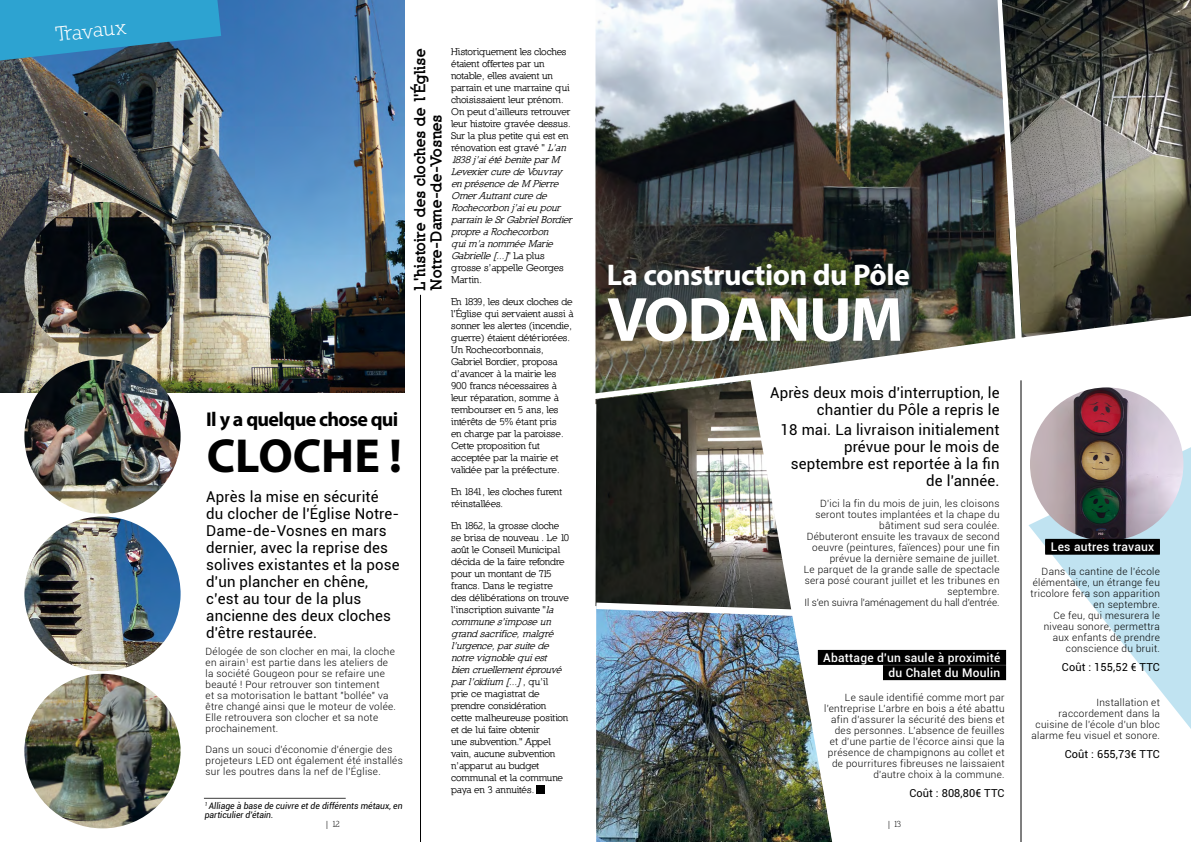
<style>
.page{position:relative;width:1191px;height:842px;background:#fff}
.page>*{position:absolute;margin:0;border:0;box-sizing:border-box;transform-origin:0 0}
.t1{font:700 63px "Myriad Pro";letter-spacing:-.035em;color:#fff}
.t2{font:700 48px "Myriad Pro";letter-spacing:-.005em;color:#000}
.t3{font:700 30px "Myriad Pro";letter-spacing:-.015em;color:#fff}
.t4{font:21px "Nilland";color:#fff}
.t5{font:700 20px "Myriad Pro";letter-spacing:-.035em;color:#000}
.t6{font:15px/17px "Roboto";letter-spacing:.01em;color:#000;text-align:right}
.t7{font:900 15px/16.5px "Nilland";letter-spacing:-.005em;color:#000}
.t8{font:500 12px/14.4px "Roboto";letter-spacing:.02em;color:#fff;text-align:right}
.t9{font:11px "Roboto";letter-spacing:.01em;color:#000}
.t10{font:700 10px/12px "Nilland";letter-spacing:-.02em;color:#000}
.t11{font:300 10px/11px "Roboto";letter-spacing:.03em;color:#000;text-align:right}
.t12{font:italic 9px/9px "Roboto";color:#000;scale:.95 1}
.t13{font:9px "Nilland";color:#000}
.s1{font-style:italic}
</style>
<div class="page">
<img style="left:596px;top:616px;width:153px;height:226px">
<img style="left:595px;top:0;width:402px;height:373px">
<img style="left:595px;top:400px;width:154px;height:206px">
<svg style="left:749px;top:314px;width:430px;height:528px"></svg>
<svg style="left:596px;top:602px;width:210px;height:14px"></svg>
<svg style="left:595px;top:373px;width:166px;height:27px"></svg>
<svg style="left:1028px;top:439px;width:163px;height:332px"></svg>
<hr style="left:1020px;top:380px;width:1px;height:462px;background:#000">
<img style="left:1030px;top:387px;width:153px;height:154px;border-radius:77px">
<div style="left:1045px;top:539px;width:114px;height:15px;background:#000"></div>
<div style="left:1045px;top:540px;width:114px;height:15px;background:#000"></div>
<svg style="left:997px;top:0;width:25px;height:357px"></svg>
<div style="left:818px;top:650px;width:188px;height:15px;background:#000"></div>
<div style="left:883px;top:665px;width:123px;height:15px;background:#000"></div>
<img style="left:1002px;top:0;width:189px;height:337px">
<img style="left:0;top:0;width:404px;height:393px">
<svg style="left:0;top:0;width:221px;height:61px"></svg>
<img style="left:24px;top:674px;width:157px;height:154px">
<img style="left:24px;top:516px;width:157px;height:156px">
<img style="left:24px;top:202px;width:157px;height:155px">
<img style="left:24px;top:359px;width:157px;height:155px">
<hr style="left:420px;top:295px;width:1px;height:547px;background:#000">
<div style="left:536px;top:785px;width:8px;height:9px;background:#000"></div>
<hr style="left:204px;top:798px;width:142px;height:1px;background:#000">
<h3 class="t4" style="left:54px;top:22px;width:72px;rotate:-6deg">Travaux</h3>
<h3 class="t5" style="left:206px;top:406px;width:194px">Il y a quelque chose qui</h3>
<h2 class="t2" style="left:207px;top:425px;width:197px">CLOCHE !</h2>
<h3 class="t6" style="left:206px;top:487px;width:195px;text-align:left">Après la mise en sécurité<br>du clocher de l'Église Notre-<br>Dame-de-Vosnes en mars dernier, avec la reprise des solives existantes et la pose d'un plancher en chêne, c’est au tour de la plus ancienne des deux cloches d'être restaurée.</h3>
<p class="t11" style="left:206px;top:645px;width:192px;text-align:left">Délogée de son clocher en mai, la cloche en airain<sup>1</sup> est partie dans les ateliers de la société Gougeon pour se refaire une beauté ! Pour retrouver son tintement<br>et sa motorisation le battant "bollée" va être changé ainsi que le moteur de volée.<br>Elle retrouvera son clocher et sa note prochainement.</p>
<p class="t11" style="left:206px;top:743px;width:199px;text-align:left">Dans un souci d'économie d'énergie des projeteurs LED ont également été installés sur les poutres dans la nef de l'Église.</p>
<p class="t12" style="left:205px;top:801px;width:210px"><sup>1</sup> Alliage à base de cuivre et de différents métaux, en particulier d'étain.</p>
<p class="t13" style="left:325px;top:818px;width:16px">| 12</p>
<h3 class="t7" style="left:411px;top:290px;width:243px;rotate:-90deg">L'histoire des cloches de l'Église<br>Notre-Dame-de-Vosnes</h3>
<p class="t10" style="left:451px;top:45px;width:126px">Historiquement les cloches étaient offertes par un notable, elles avaient un parrain et une marraine qui choisissaient leur prénom.<br>On peut d'ailleurs retrouver leur histoire gravée dessus.<br>Sur la plus petite qui est en rénovation est gravé " <span class="s1">L’an<br>1838j ’aiétébenitep arM<br>LevexiercuredeVouvray enprésencedeM Pierre<br>OmerAutrantcurede<br>Rochecorbonj ’aieup our<br>p arrainleSrGabrielBordier propreaRochecorbon quim’anomméeMarie<br>Gabrielle[...]</span>" L a p l u s grosse s’appelle Georges<br>Martin.</p>
<p class="t10" style="left:451px;top:295px;width:124px">En 1839, les deux cloches de l'Église qui servaient aussi à sonner les alertes (incendie, guerre) étaient détériorées.<br>Un Rochecorbonnais,<br>Gabriel Bordier, proposa d’avancer à la mairie les<br>900 francs nécessaires à leur réparation, somme à rembourser en 5 ans, les intérêts de 5% étant pris<br>en charge par la paroisse.<br>Cette proposition fut acceptée par la mairie et validée par la préfecture.</p>
<p class="t10" style="left:451px;top:485px;width:112px">En 1841, les cloches furent réinstallées.</p>
<p class="t10" style="left:451px;top:519px;width:120px">En 1862, la grosse cloche se brisa de nouveau . Le 10 août le Conseil Municipal décida de la faire refondre pour un montant de 715 francs. Dans le registre des délibérations on trouve l'inscription suivante "<span class="s1">la communes’imp oseun grand sacrifice,malgré l’urgence,p arsuitede notrevignoblequiest biencruellementéprouvé parl’oïdium [...]</span>, q u ’ i l<br>prie ce magistrat de prendre considération cette malheureuse position et de lui faire obtenir<br>une subvention." Appel vain, aucune subvention n’apparut au budget communal et la commune paya en 3 annuités.</p>
<h3 class="t3" style="left:607px;top:255px;width:305px">La construction du Pôle</h3>
<h1 class="t1" style="left:607px;top:278px;width:298px">VODANUM</h1>
<h3 class="t6" style="left:770px;top:383px;width:231px">Après deux mois d'interruption, le chantier du Pôle a repris le</h3>
<h3 class="t6" style="left:780px;top:420px;width:220px">18 mai. La livraison initialement prévue pour le mois de septembre est reportée à la fin de l'année.</h3>
<p class="t11" style="left:803px;top:497px;width:197px">D'ici la fin du mois de juin, les cloisons seront toutes implantées et la chape du bâtiment sud sera coulée.<br>Débuteront ensuite les travaux de second oeuvre (peintures, faïences) pour une fin prévue la dernière semaine de juillet.<br>Le parquet de la grande salle de spectacle sera posé courant juillet et les tribunes en septembre.<br>Il s'en suivra l'aménagement du hall d'entrée.</p>
<p class="t8" style="left:823px;top:650px;width:179px">Abattage d'un saule à proximité du Chalet du Moulin</p>
<p class="t11" style="left:824px;top:692px;width:182px">Le saule identifié comme mort par l'entreprise L'arbre en bois a été abattu afin d'assurer la sécurité des biens et des personnes. L'absence de feuilles et d'une partie de l'écorce ainsi que la présence de champignons au collet et de pourritures fibreuses ne laissaient d'autre choix à la commune.</p>
<p class="t9" style="left:909px;top:785px;width:97px">Coût : 808,80€ TTC</p>
<p class="t13" style="left:887px;top:819px;width:16px">| 13</p>
<p class="t13" style="left:893px;top:819px;width:6px">1</p>
<p class="t8" style="left:1051px;top:539px;width:105px">Les autres travaux</p>
<p class="t11" style="left:1030px;top:565px;width:131px">Dans la cantine de l'école élémentaire, un étrange feu tricolore fera son apparition en septembre.<br>Ce feu, qui mesurera le niveau sonore, permettra aux enfants de prendre conscience du bruit.</p>
<p class="t9" style="left:1062px;top:659px;width:99px">Coût : 155,52 € TTC</p>
<p class="t11" style="left:1031px;top:697px;width:130px">Installation et raccordement dans la cuisine de l'école d'un bloc alarme feu visuel et sonore.</p>
<p class="t9" style="left:1064px;top:747px;width:97px">Coût : 655,73€ TTC</p>
</div>
